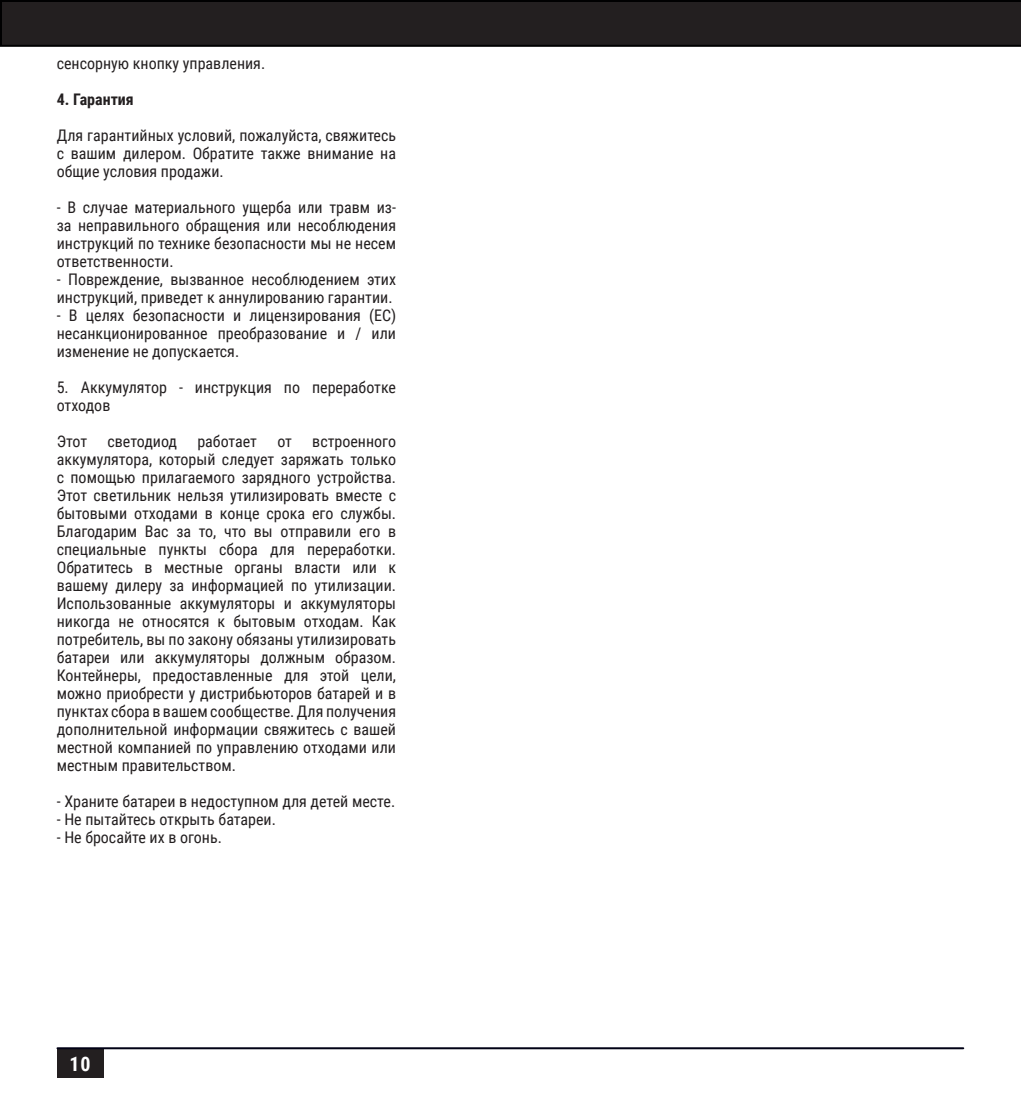
<style>
.page{position:relative;width:1021px;height:1106px;background:#fff}
.page>*{position:absolute;margin:0;border:0;box-sizing:border-box;transform-origin:0 0}
.t1{font:700 20px "Roboto Condensed";color:#fff}
.t2{font:16px/18px "Roboto Condensed";color:#231f20;text-align:justify}
.t3{font:700 16px "Roboto Condensed";color:#231f20}
</style>
<div class="page">
<div style="left:57px;top:1049px;width:46px;height:28px;background:#231f20"></div>
<svg style="left:0;top:0;width:1020px;height:47px;background:#201d1e"></svg>
<hr style="left:57px;top:1047px;width:906px;height:2px;background:#000115">
<p class="t2" style="left:57px;top:53px;width:210px">сенсорную кнопку управления.</p>
<p class="t3" style="left:57px;top:88px;width:79px">4. Гарантия</p>
<p class="t2" style="left:57px;top:125px;width:341px">Для гарантийных условий, пожалуйста, свяжитесь с вашим дилером. Обратите также внимание на общие условия продажи.</p>
<p class="t2" style="left:57px;top:197px;width:341px">- В случае материального ущерба или травм из&shy;за неправильного обращения или несоблюдения инструкций по технике безопасности мы не несем ответственности.</p>
<p class="t2" style="left:57px;top:269px;width:341px">- Повреждение, вызванное несоблюдением этих инструкций, приведет к аннулированию гарантии.</p>
<p class="t2" style="left:57px;top:305px;width:341px">- В целях безопасности и лицензирования (EC) несанкционированное преобразование и / или изменение не допускается.</p>
<p class="t2" style="left:57px;top:377px;width:341px">5. Аккумулятор - инструкция по переработке отходов</p>
<p class="t2" style="left:57px;top:431px;width:32px">Этот</p>
<p class="t2" style="left:107px;top:431px;width:71px">светодиод</p>
<p class="t2" style="left:197px;top:431px;width:61px">работает</p>
<p class="t2" style="left:277px;top:431px;width:16px">от</p>
<p class="t2" style="left:57px;top:431px;width:341px;text-indent:255px">встроенного аккумулятора, который следует заряжать только с помощью прилагаемого зарядного устройства.<br>Этот светильник нельзя утилизировать вместе с бытовыми отходами в конце срока его службы.<br>Благодарим Вас за то, что вы отправили его в специальные пункты сбора для переработки.<br>Обратитесь в местные органы власти или к вашему дилеру за информацией по утилизации.<br>Использованные аккумуляторы и аккумуляторы никогда не относятся к бытовым отходам. Как потребитель, вы по закону обязаны утилизировать батареи или аккумуляторы должным образом.<br>Контейнеры, предоставленные для этой цели, можно приобрести у дистрибьюторов батарей и в пунктах сбора в вашем сообществе. Для получения дополнительной информации свяжитесь с вашей местной компанией по управлению отходами или местным правительством.</p>
<p class="t2" style="left:57px;top:791px;width:340px">- Храните батареи в недоступном для детей месте.</p>
<p class="t2" style="left:57px;top:809px;width:221px">- Не пытайтесь открыть батареи.</p>
<p class="t2" style="left:57px;top:827px;width:167px">- Не бросайте их в огонь.</p>
<p class="t1" style="left:70px;top:1049px;width:22px">10</p>
</div>
